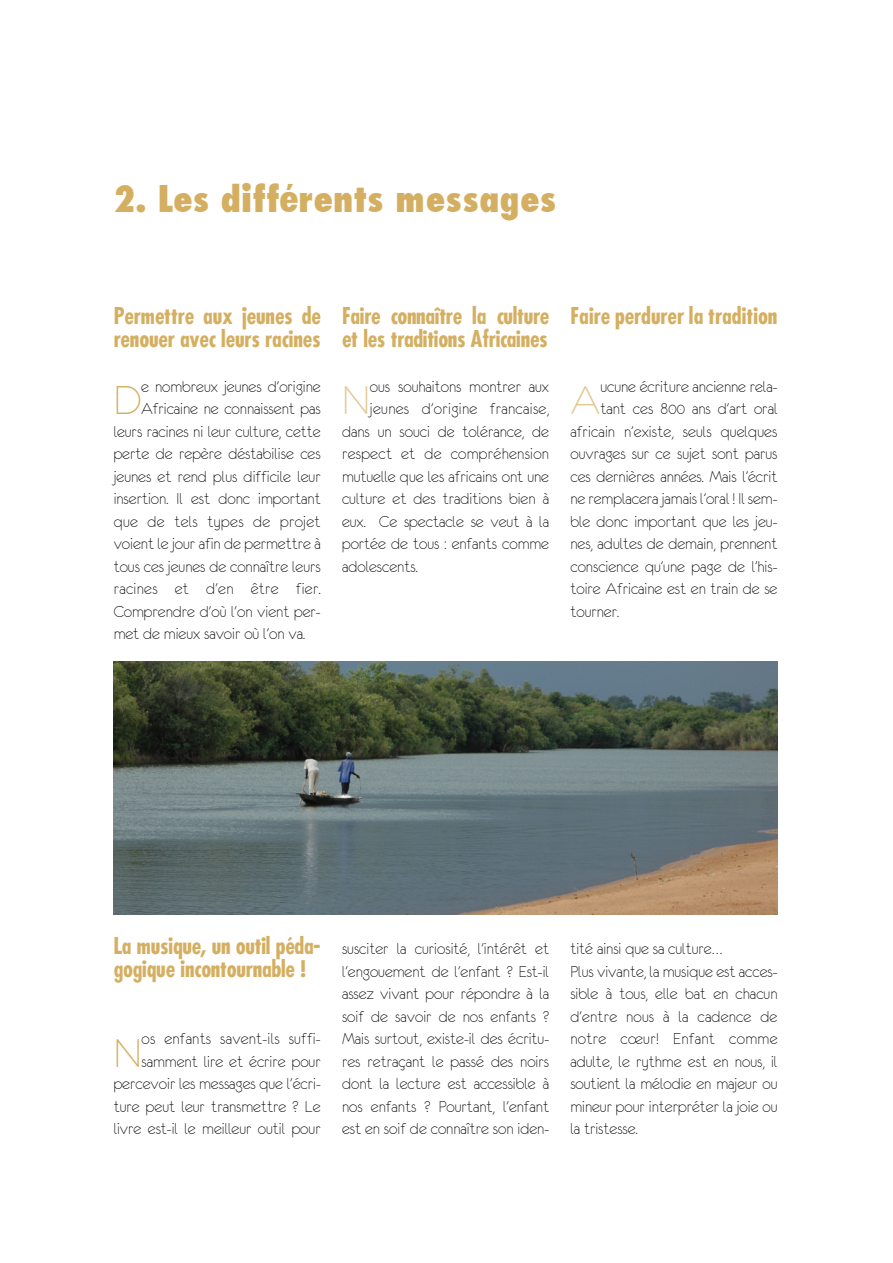
<style>
.page{position:relative;width:893px;height:1263px;background:#fff}
.page>*{position:absolute;margin:0;border:0;box-sizing:border-box;transform-origin:0 0}
.t1{font:45.9px "Eurofurencelight";color:#d5af61}
.t2{font:45.9px "Eurofurencelight";color:#e1c790}
.t3{font:800 condensed 42px "Futura";color:#d5af61}
.t4{font:700 condensed 22.5px/22.5px "Futura";letter-spacing:-.01em;color:#d5af61}
.t5{font:18px/22.5px "Eurofurencelight";color:#000;text-align:right}
.t6{font:18px "Eurofurencelight";letter-spacing:.02em;color:#000}
.s1{font-family:"Futura BT";font-weight:900;font-size:39px}
</style>
<div class="page">
<img style="left:114px;top:661px;width:663px;height:253px">
<h2 class="t3" style="left:114px;top:181px;width:445px">2. Les diff<span class="s1">é</span>rents messages</h2>
<p class="t4" style="left:114px;top:307px;width:209px">Permettre aux jeunes de renouer avec leurs racines</p>
<h1 class="t1" style="left:114px;top:377px;width:29px">D</h1>
<p class="t5" style="left:141px;top:375px;width:181px">e nombreux jeunes d'origine</p>
<p class="t5" style="left:141px;top:397px;width:181px">Africaine ne connaissent pas</p>
<p class="t5" style="left:114px;top:420px;width:208px">leurs racines ni leur culture, cette</p>
<p class="t5" style="left:114px;top:442px;width:208px">perte de repère déstabilise ces</p>
<p class="t5" style="left:114px;top:465px;width:209px">jeunes et rend plus difficile leur</p>
<p class="t5" style="left:114px;top:487px;width:209px">insertion. Il est donc important</p>
<p class="t6" style="left:114px;top:512px;width:208px">que de tels types de projet</p>
<p class="t5" style="left:114px;top:532px;width:209px">voient le jour afin de permettre à</p>
<p class="t5" style="left:114px;top:555px;width:209px">tous ces jeunes de connaître leurs</p>
<p class="t6" style="left:114px;top:579px;width:209px">racines et d'en être fier.</p>
<p class="t5" style="left:114px;top:600px;width:209px">Comprendre d'où l'on vient per-</p>
<p class="t5" style="left:114px;top:622px;width:193px">met de mieux savoir où l'on va.</p>
<p class="t4" style="left:342px;top:307px;width:209px">Faire connaître la culture et les traditions Africaines</p>
<h1 class="t2" style="left:342px;top:377px;width:30px">N</h1>
<p class="t5" style="left:370px;top:375px;width:181px">ous souhaitons montrer aux</p>
<p class="t6" style="left:370px;top:399px;width:181px">jeunes d'origine francaise,</p>
<p class="t5" style="left:342px;top:420px;width:209px">dans un souci de tolérance, de</p>
<p class="t5" style="left:342px;top:442px;width:209px">respect et de compréhension</p>
<p class="t5" style="left:342px;top:465px;width:209px">mutuelle que les africains ont une</p>
<p class="t5" style="left:342px;top:487px;width:209px">culture et des traditions bien à</p>
<p class="t5" style="left:342px;top:510px;width:209px">eux. Ce spectacle se veut à la</p>
<p class="t5" style="left:342px;top:532px;width:209px">portée de tous : enfants comme</p>
<p class="t5" style="left:342px;top:555px;width:77px">adolescents.</p>
<p class="t4" style="left:570px;top:307px;width:209px">Faire perdurer la tradition</p>
<h1 class="t2" style="left:570px;top:377px;width:32px">A</h1>
<p class="t5" style="left:600px;top:375px;width:179px">ucune écriture ancienne rela-</p>
<p class="t5" style="left:600px;top:397px;width:179px">tant ces 800 ans d'art oral</p>
<p class="t5" style="left:570px;top:420px;width:209px">africain n’existe, seuls quelques</p>
<p class="t5" style="left:570px;top:442px;width:209px">ouvrages sur ce sujet sont parus</p>
<p class="t5" style="left:570px;top:465px;width:209px">ces dernières années. Mais l’écrit</p>
<p class="t5" style="left:570px;top:487px;width:209px">ne remplacera jamais l’oral ! Il sem-</p>
<p class="t5" style="left:570px;top:510px;width:209px">ble donc important que les jeu-</p>
<p class="t5" style="left:570px;top:532px;width:209px">nes, adultes de demain, prennent</p>
<p class="t5" style="left:570px;top:555px;width:209px">conscience qu’une page de l’his-</p>
<p class="t5" style="left:570px;top:577px;width:209px">toire Africaine est en train de se</p>
<p class="t5" style="left:570px;top:600px;width:50px">tourner.</p>
<p class="t4" style="left:114px;top:937px;width:209px">La musique, un outil péda&shy;gogique incontournable !</p>
<p class="t5" style="left:114px;top:1027px;width:209px">os enfants savent-ils suffi&shy;samment lire et écrire pour percevoir les messages que l'écri&shy;ture peut leur transmettre ? Le livre est-il le meilleur outil pour</p>
<h1 class="t1" style="left:114px;top:1030px;width:30px">N</h1>
<p class="t5" style="left:342px;top:937px;width:209px;text-align:justify">susciter la curiosité, l'intérêt et l'engouement de l'enfant ? Est-il assez vivant pour répondre à la soif de savoir de nos enfants ?<br>Mais surtout, existe-il des écritu&shy;res retraçant le passé des noirs dont la lecture est accessible à nos enfants ? Pourtant, l'enfant est en soif de connaître son iden-</p>
<p class="t5" style="left:570px;top:937px;width:209px;text-align:left">tité ainsi que sa culture…<br>Plus vivante, la musique est acces&shy;sible à tous, elle bat en chacun d'entre nous à la cadence de notre cœur! Enfant comme adulte, le rythme est en nous, il soutient la mélodie en majeur ou mineur pour interpréter la joie ou la tristesse.</p>
</div>
